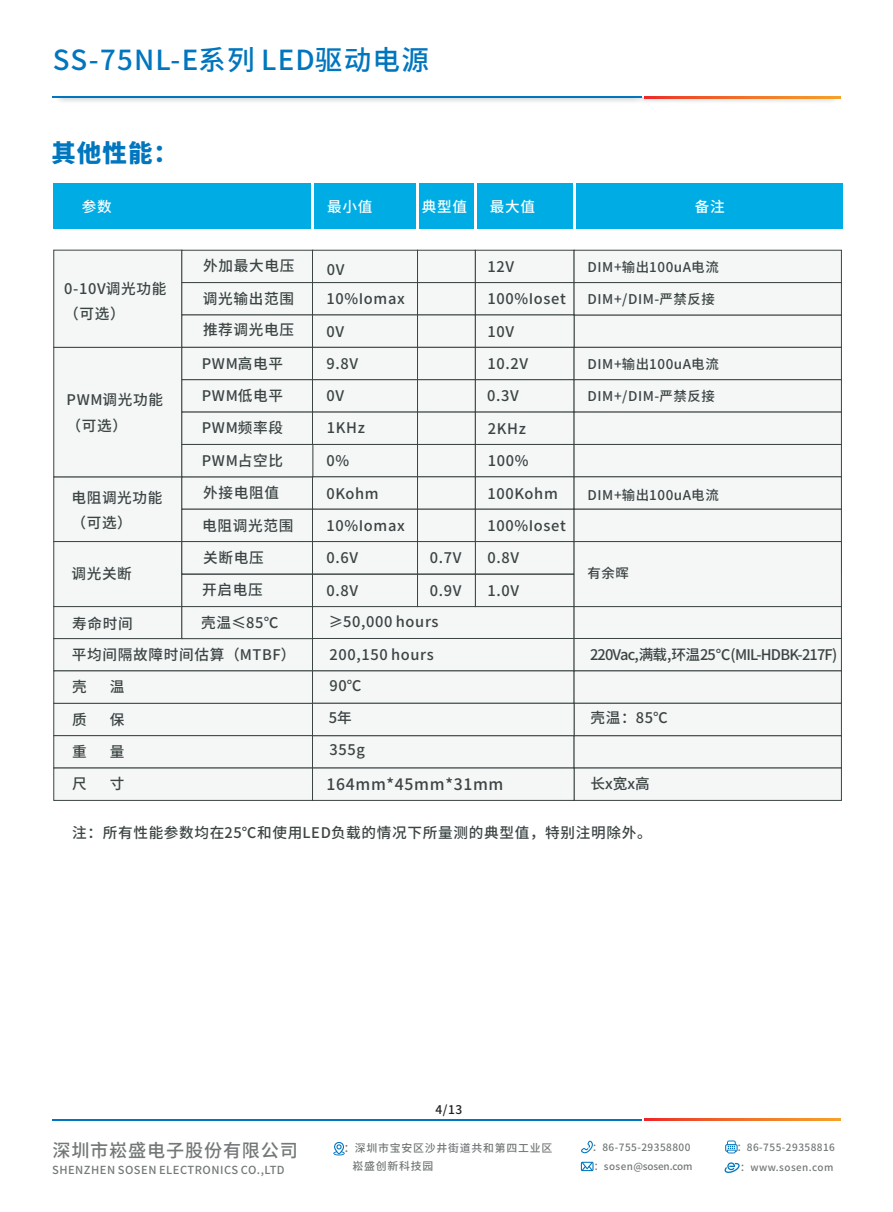
<style>
.page{position:relative;width:893px;height:1212px;background:#fff}
.page>*{position:absolute;margin:0;border:0;box-sizing:border-box;transform-origin:0 0}
.t1{font:500 27.6px "Source Han Sans CN";letter-spacing:.045em;color:#0076bf}
.t2{font:800 24.45px "Source Han Sans CN";color:#0076bf}
.t3{font:500 18.15px "Source Han Sans CN";letter-spacing:.045em;color:#747879}
.t4{font:500 15.75px "Source Han Sans CN";letter-spacing:.045em;color:#3c4444}
.t5{font:500 14.7px/32.2px "Source Han Sans CN";letter-spacing:.045em;color:#3c4444}
.t6{font:500 14.7px "Source Han Sans CN";letter-spacing:-.055em;color:#3c4444}
.t7{font:500 14.7px "Source Han Sans CN";letter-spacing:.045em;color:#fff}
.t8{font:500 13.5px "Source Han Sans CN";letter-spacing:.045em;color:#3c4444}
.t9{font:500 12px "Source Han Sans CN";color:#231f20}
.t10{font:500 11.1px "Source Han Sans CN";letter-spacing:.045em;color:#747879}
.t11{font:500 10.95px "Source Han Sans CN";letter-spacing:.07em;color:#747879}
.t12{font:500 10.05px "Source Han Sans CN";letter-spacing:.045em;color:#747879}
.t13{font:500 9.9px "Source Han Sans CN";letter-spacing:-.01em;color:#747879}
.t14{font:500 9.9px "Source Han Sans CN";letter-spacing:.045em;color:#747879}
.s1{font-size:14.25px}
.s2{font-weight:400}
</style>
<div class="page">
<img style="left:58px;top:98px;width:782px;height:4px">
<hr style="left:53px;top:97px;width:589px;height:1px;background:#0076bf">
<svg style="left:644px;top:97px;width:196px;height:1px"></svg>
<svg style="left:333px;top:1142px;width:12px;height:13px"></svg>
<svg style="left:581px;top:1140px;width:12px;height:13px"></svg>
<svg style="left:725px;top:1140px;width:13px;height:13px"></svg>
<svg style="left:724px;top:1162px;width:16px;height:11px"></svg>
<svg style="left:581px;top:1162px;width:12px;height:9px"></svg>
<hr style="left:53px;top:1119px;width:589px;height:1px;background:#0076bf">
<svg style="left:644px;top:1119px;width:196px;height:1px"></svg>
<div style="left:53px;top:184px;width:789px;height:45px;background:#00ace4"></div>
<hr style="left:416px;top:182px;width:2px;height:59px;background:#fff">
<hr style="left:474px;top:182px;width:2px;height:60px;background:#fff">
<hr style="left:573px;top:182px;width:2px;height:60px;background:#fff">
<hr style="left:312px;top:181px;width:2px;height:59px;background:#fff">
<div style="left:53px;top:249px;width:789px;height:552px;background:#f5f7f7"></div>
<h1 class="t1" style="left:53px;top:46px;width:378px">SS-75NL-E系列 LED驱动电源</h1>
<h2 class="t2" style="left:51px;top:140px;width:128px">其他性能：</h2>
<p class="t7" style="left:82px;top:199px;width:31px">参数</p>
<p class="t7" style="left:327px;top:199px;width:47px">最小值</p>
<p class="t7" style="left:422px;top:199px;width:47px">典型值</p>
<p class="t7" style="left:490px;top:199px;width:47px">最大值</p>
<p class="t7" style="left:695px;top:199px;width:31px">备注</p>
<p class="t5" style="left:64px;top:275px;width:104px;line-height:25.5px">0-10V调光功能（可选）</p>
<p class="t5" style="left:67px;top:387px;width:98px;line-height:25.5px">PWM调光功能（可选）</p>
<p class="t5" style="left:71px;top:484px;width:93px;line-height:25.5px">电阻调光功能（可选）</p>
<p class="t5" style="left:71px;top:557px;width:62px">调光关断</p>
<p class="t5" style="left:203px;top:250px;width:93px;line-height:31.7px;text-align:justify">外加最大电压调光输出范围推荐调光电压</p>
<p class="t5" style="left:202px;top:347px;width:83px">PWM高电平<br>PWM低电平</p>
<p class="t5" style="left:202px;top:412px;width:83px">PWM频率段</p>
<p class="t5" style="left:202px;top:444px;width:93px">PWM占空比外接电阻值电阻调光范围</p>
<p class="t5" style="left:326px;top:254px;width:80px;line-height:29.7px">0V<br>10%Iomax</p>
<p class="t5" style="left:326px;top:315px;width:40px">0V<br>9.8V<br>0V<br>1KHz</p>
<p class="t5" style="left:326px;top:444px;width:24px">0%</p>
<p class="t5" style="left:326px;top:477px;width:54px">0Kohm</p>
<p class="t5" style="left:326px;top:509px;width:80px">10%Iomax</p>
<p class="t5" style="left:487px;top:250px;width:80px">12V<br>100%Ioset</p>
<p class="t5" style="left:487px;top:315px;width:28px">10V</p>
<p class="t5" style="left:487px;top:347px;width:43px">10.2V<br>0.3V<br>2KHz<br>100%</p>
<p class="t5" style="left:487px;top:477px;width:72px">100Kohm</p>
<p class="t5" style="left:487px;top:509px;width:80px">100%Ioset</p>
<p class="t5" style="left:202px;top:541px;width:63px">关断电压开启电压</p>
<p class="t5" style="left:430px;top:542px;width:33px">0.7V</p>
<p class="t5" style="left:326px;top:542px;width:63px">100.6KVohm<br>0.8V</p>
<p class="t5" style="left:487px;top:542px;width:33px">0.8V</p>
<p class="t5" style="left:430px;top:574px;width:33px">0.9V</p>
<p class="t5" style="left:487px;top:574px;width:33px">1.0V</p>
<p class="t5" style="left:72px;top:607px;width:62px">寿命时间</p>
<p class="t5" style="left:201px;top:606px;width:79px">壳温≤85℃</p>
<p class="t5" style="left:329px;top:605px;width:111px"><span class="s1">≥</span>50,000 hours</p>
<p class="t8" style="left:587px;top:260px;width:133px">DIM+输出100uA电流</p>
<p class="t8" style="left:587px;top:292px;width:129px">DIM+/DIM-严禁反接</p>
<p class="t8" style="left:587px;top:357px;width:133px">DIM+输出100uA电流</p>
<p class="t8" style="left:587px;top:389px;width:129px">DIM+/DIM-严禁反接</p>
<p class="t8" style="left:587px;top:488px;width:133px">DIM+输出100uA电流</p>
<p class="t8" style="left:587px;top:566px;width:43px">有余晖</p>
<p class="t5" style="left:72px;top:638px;width:225px">平均间隔故障时间估算（MTBF<span class="s2">）</span></p>
<p class="t5" style="left:72px;top:670px;width:16px">壳</p>
<p class="t5" style="left:110px;top:670px;width:16px">温</p>
<p class="t5" style="left:72px;top:703px;width:16px">质</p>
<p class="t5" style="left:110px;top:703px;width:16px">保</p>
<p class="t5" style="left:72px;top:735px;width:16px">重</p>
<p class="t5" style="left:110px;top:735px;width:16px">量</p>
<p class="t5" style="left:72px;top:767px;width:16px">尺</p>
<p class="t5" style="left:110px;top:767px;width:16px">寸</p>
<p class="t6" style="left:590px;top:647px;width:249px">220Vac,满载,环温25℃(MIL-HDBK-217F)</p>
<p class="t5" style="left:329px;top:639px;width:106px;line-height:31.3px">200,150 hours<br>90℃<br>5年</p>
<p class="t5" style="left:329px;top:734px;width:37px">355g</p>
<p class="t4" style="left:326px;top:776px;width:179px">164mm*45mm*31mm</p>
<p class="t5" style="left:591px;top:701px;width:79px">壳温：85℃</p>
<p class="t5" style="left:590px;top:768px;width:61px">长x宽x高</p>
<p class="t5" style="left:72px;top:816px;width:581px">注：所有性能参数均在25℃和使用LED负载的情况下所量测的典型值，特别注明除外。</p>
<p class="t3" style="left:52px;top:1141px;width:247px">深圳市崧盛电子股份有限公司</p>
<p class="t10" style="left:52px;top:1164px;width:234px">SHENZHEN SOSEN ELECTRONICS CO.,LTD</p>
<p class="t9" style="left:435px;top:1103px;width:28px">4/13</p>
<p class="t11" style="left:344px;top:1143px;width:210px">：深圳市宝安区沙井街道共和第四工业区</p>
<p class="t12" style="left:592px;top:1142px;width:100px">：86-755-29358800</p>
<p class="t11" style="left:353px;top:1161px;width:82px">崧盛创新科技园</p>
<p class="t12" style="left:737px;top:1142px;width:100px">：86-755-29358816</p>
<p class="t13" style="left:594px;top:1161px;width:100px">：sosen@sosen.com</p>
<p class="t14" style="left:740px;top:1162px;width:95px"><span class="s2">：</span>www.sosen.com</p>
</div>
